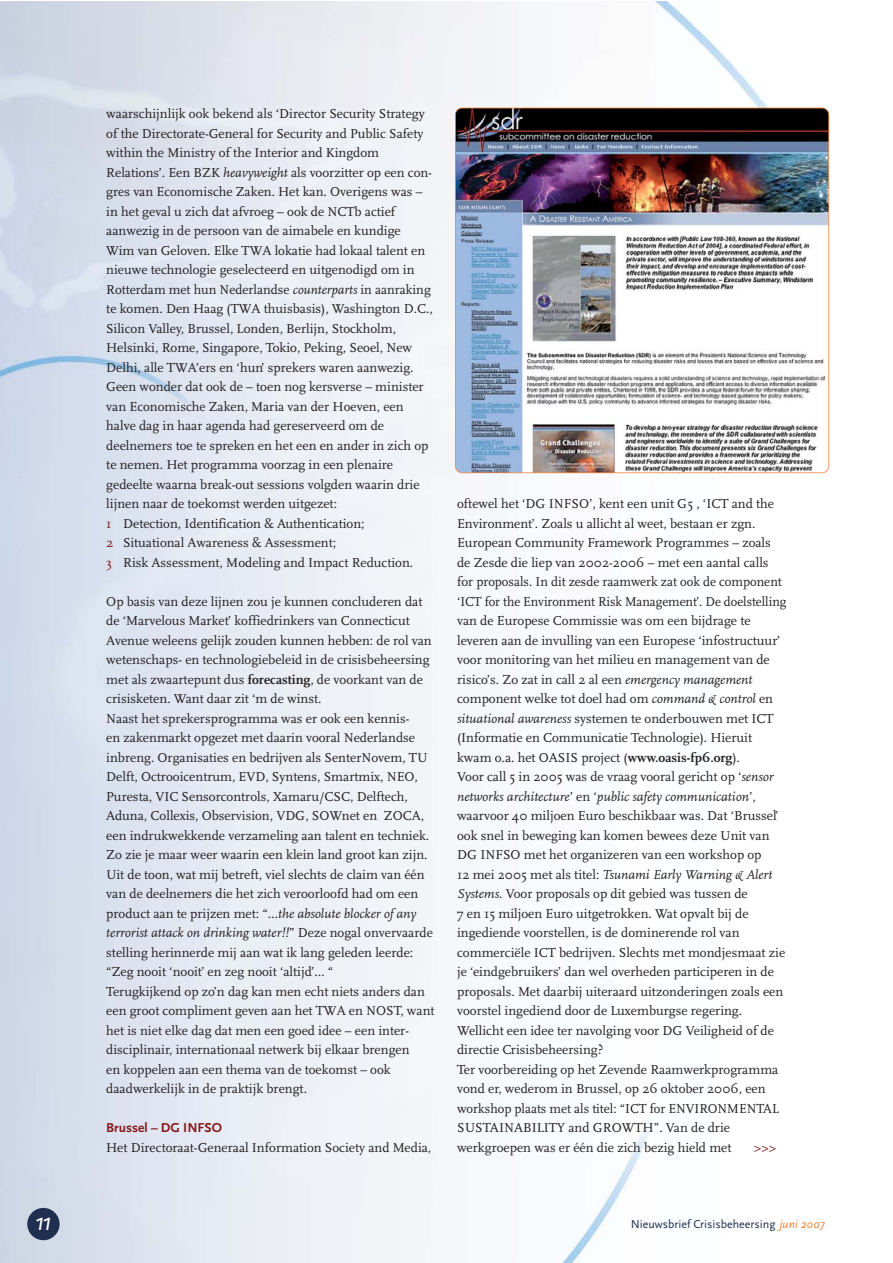
<style>
.page{position:relative;width:893px;height:1263px;background:#fff}
.page>*{position:absolute;margin:0;border:0;box-sizing:border-box;transform-origin:0 0}
.t1{font:italic 25.35px "Scala Sans";color:#fff}
.t2{font:13.5px/19.5px "Scala";color:#231f20}
.t3{font:700 13.5px "Scala Sans";color:#831a1b}
.t4{font:13.5px "Scala";color:#831a1b}
.t5{font:12px "Scala Sans";color:#202e50}
.s1{font-style:italic}
.s2{color:#831a1b}
.s3{font-weight:700}
.s4{font-style:italic;color:#f57f32}
</style>
<div class="page">
<img style="left:0;top:1px;width:830px;height:1262px">
<div style="left:27px;top:1208px;width:33px;height:32px;background:#202e50;border-radius:50%"></div>
<img style="left:455px;top:108px;width:374px;height:365px;border-radius:7px">
<div style="left:455px;top:108px;width:374px;height:365px;border:2px solid #f57f32;border-radius:7px"></div>
<p class="t2" style="left:106px;top:105px;width:328px">waarschijnlijk ook bekend als ‘Director Security Strategy of the Directorate-General for Security and Public Safety within the Ministry of the Interior and Kingdom Relations’. Een BZK <span class="s1">heavyweight</span> als voorzitter op een con&shy;gres van Economische Zaken. Het kan. Overigens was – in het geval u zich dat afvroeg – ook de NCTb actief aanwezig in de persoon van de aimabele en kundige<br>Wim van Geloven. Elke TWA lokatie had lokaal talent en nieuwe technologie geselecteerd en uitgenodigd om in Rotterdam met hun Nederlandse <span class="s1">counterparts</span> in aanraking te komen. Den Haag (TWA thuisbasis), Washington D.C., Silicon Valley, Brussel, Londen, Berlijn, Stockholm, Helsinki, Rome, Singapore, Tokio, Peking, Seoel, New Delhi, alle TWA’ers en ‘hun’ sprekers waren aanwezig.<br>Geen wonder dat ook de – toen nog kersverse – minister van Economische Zaken, Maria van der Hoeven, een halve dag in haar agenda had gereserveerd om de deelnemers toe te spreken en het een en ander in zich op te nemen. Het programma voorzag in een plenaire gedeelte waarna break-out sessions volgden waarin drie lijnen naar de toekomst werden uitgezet:<br><span class="s2">1</span> Detection, Identification &amp; Authentication;<br><span class="s2">2</span> Situational Awareness &amp; Assessment;<br><span class="s2">3</span> Risk Assessment, Modeling and Impact Reduction.</p>
<p class="t2" style="left:106px;top:592px;width:330px">Op basis van deze lijnen zou je kunnen concluderen dat de ‘Marvelous Market’ koffiedrinkers van Connecticut Avenue weleens gelijk zouden kunnen hebben: de rol van wetenschaps- en technologiebeleid in de crisisbeheersing met als zwaartepunt dus <span class="s3">forecasting</span>, de voorkant van de crisisketen. Want daar zit ‘m de winst.<br>Naast het sprekersprogramma was er ook een kennis-<br>en zakenmarkt opgezet met daarin vooral Nederlandse inbreng. Organisaties en bedrijven als SenterNovem, TU Delft, Octrooicentrum, EVD, Syntens, Smartmix, NEO, Puresta, VIC Sensorcontrols, Xamaru/CSC, Delftech, Aduna, Collexis, Observision, VDG, SOWnet en ZOCA, een indrukwekkende verzameling aan talent en techniek.<br>Zo zie je maar weer waarin een klein land groot kan zijn.<br>Uit de toon, wat mij betreft, viel slechts de claim van één van de deelnemers die het zich veroorloofd had om een product aan te prijzen met: “<span class="s1">…the absolute blocker of any terrorist attack on drinking water!!</span>” Deze nogal onvervaarde stelling herinnerde mij aan wat ik lang geleden leerde: “Zeg nooit ‘nooit’ en zeg nooit ‘altijd’… “<br>Terugkijkend op zo’n dag kan men echt niets anders dan een groot compliment geven aan het TWA en NOST, want het is niet elke dag dat men een goed idee – een inter&shy;disciplinair, internationaal netwerk bij elkaar brengen<br>en koppelen aan een thema van de toekomst – ook daadwerkelijk in de praktijk brengt.</p>
<p class="t3" style="left:106px;top:1122px;width:117px">Brussel – DG INFSO</p>
<p class="t2" style="left:106px;top:1138px;width:327px">Het Directoraat-Generaal Information Society and Media,</p>
<p class="t2" style="left:457px;top:495px;width:331px">oftewel het ‘DG INFSO’, kent een unit G5 , ‘ICT and the Environment’. Zoals u allicht al weet, bestaan er zgn.<br>European Community Framework Programmes – zoals de Zesde die liep van 2002-2006 – met een aantal calls for proposals. In dit zesde raamwerk zat ook de component ‘ICT for the Environment Risk Management’. De doelstelling van de Europese Commissie was om een bijdrage te leveren aan de invulling van een Europese ‘infostructuur’ voor monitoring van het milieu en management van de risico’s. Zo zat in call 2 al een <span class="s1">emergency management </span>component welke tot doel had om <span class="s1">command &amp; control</span> en <span class="s1">situational awareness</span> systemen te onderbouwen met ICT (Informatie en Communicatie Technologie). Hieruit kwam o.a. het OASIS project (<span class="s3">www.oasis-fp6.org</span>).<br>Voor call 5 in 2005 was de vraag vooral gericht op ‘<span class="s1">sensor networks architecture</span>’ en ‘<span class="s1">public safety communication</span>’, waarvoor 40 miljoen Euro beschikbaar was. Dat ‘Brussel’ ook snel in beweging kan komen bewees deze Unit van DG INFSO met het organizeren van een workshop op<br>12 mei 2005 met als titel: <span class="s1">Tsunami Early Warning &amp; Alert Systems</span>. Voor proposals op dit gebied was tussen de<br>7 en 15 miljoen Euro uitgetrokken. Wat opvalt bij de ingediende voorstellen, is de dominerende rol van commerciële ICT bedrijven. Slechts met mondjesmaat zie je ‘eindgebruikers’ dan wel overheden participeren in de proposals. Met daarbij uiteraard uitzonderingen zoals een voorstel ingediend door de Luxemburgse regering.<br>Wellicht een idee ter navolging voor DG Veiligheid of de directie Crisisbeheersing?<br>Ter voorbereiding op het Zevende Raamwerkprogramma vond er, wederom in Brussel, op 26 oktober 2006, een workshop plaats met als titel: “ICT for ENVIRONMENTAL SUSTAINABILITY and GROWTH”. Van de drie werkgroepen was er één die zich bezig hield met</p>
<p class="t4" style="left:754px;top:1141px;width:24px">&gt;&gt;&gt;</p>
<h1 class="t1" style="left:35px;top:1210px;width:18px">11</h1>
<p class="t5" style="left:631px;top:1218px;width:196px">Nieuwsbrief Crisisbeheersing <span class="s4">juni 2007</span></p>
</div>
